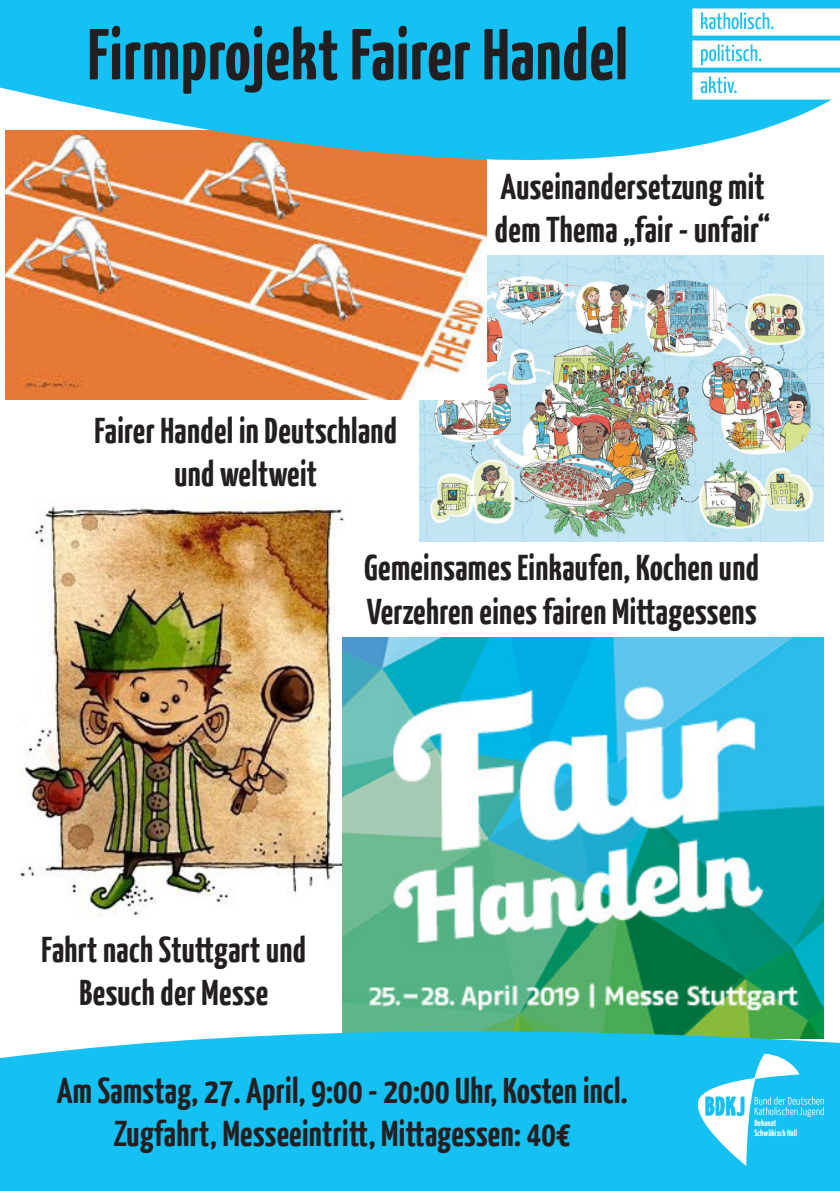
<style>
.page{position:relative;width:840px;height:1191px;background:#fff}
.page>*{position:absolute;margin:0;border:0;box-sizing:border-box;transform-origin:0 0}
.t1{font:700 72px "BDKJ";color:#231f20}
.t2{font:700 36px/43.2px "BDKJ";color:#231f20}
.t3{font:700 9px/10.8px "BDKJ";color:#fff}
</style>
<div class="page">
<img style="left:25px;top:502px;width:319px;height:279px">
<img style="left:420px;top:426px;width:403px;height:115px">
<img style="left:342px;top:637px;width:481px;height:144px">
<img style="left:0;top:0;width:839px;height:426px">
<svg style="left:0;top:781px;width:839px;height:410px"></svg>
<svg style="left:692px;top:9px;width:147px;height:91px"></svg>
<div style="left:697px;top:1054px;width:136px;height:111px;background:#15c0f2"></div>
<svg style="left:698px;top:1054px;width:125px;height:111px"></svg>
<p class="t1" style="left:88px;top:7px;width:542px">Firmprojekt Fairer Handel</p>
<p class="t2" style="left:94px;top:407px;width:304px;text-align:center">Fairer Handel in Deutschland und weltweit</p>
<p class="t2" style="left:494px;top:163px;width:277px">Auseinandersetzung mit dem Thema „fair - unfair“</p>
<p class="t2" style="left:364px;top:544px;width:396px">Gemeinsames Einkaufen, Kochen und<br>Verzehren eines fairen Mittagessens</p>
<p class="t2" style="left:42px;top:926px;width:266px">Fahrt nach Stuttgart und</p>
<p class="t2" style="left:80px;top:969px;width:190px">Besuch der Messe</p>
<p class="t2" style="left:57px;top:1067px;width:572px;text-align:center">Am Samstag, 27. April, 9:00 - 20:00 Uhr, Kosten incl.<br>Zugfahrt, Messeeintritt, Mittagessen: 40€</p>
<p class="t3" style="left:754px;top:1116px;width:44px">Dekanat<br>Schwäbisch Hall</p>
</div>
